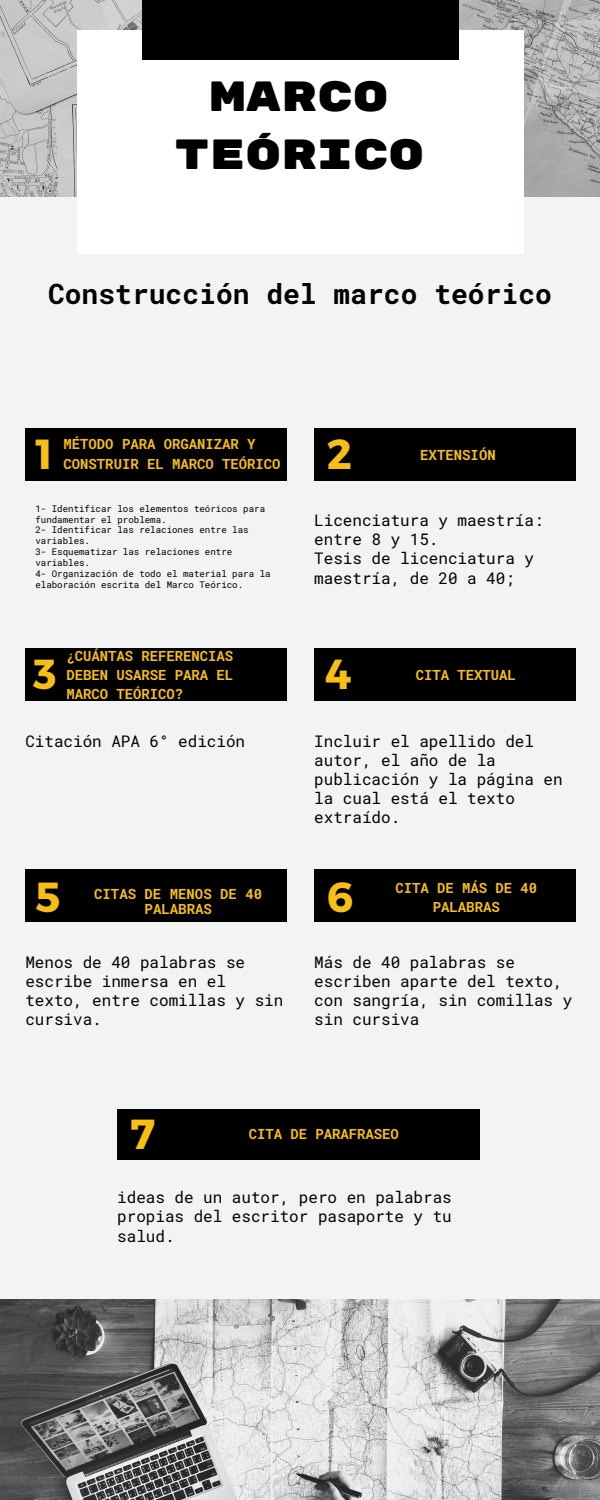
<style>
.page{position:relative;width:600px;height:1500px;background:#f2f3f3}
.page>*{position:absolute;margin:0;border:0;box-sizing:border-box;transform-origin:0 0}
.t1{font:42px/58.5px "Rubik Mono One";color:#000;text-align:center}
.t2{font:700 42px "Montserrat";color:#f7be16}
.t3{font:700 28px "Roboto Mono";color:#000}
.t4{font:16px/19.1px "Roboto Mono";color:#000}
.t5{font:700 14px/19.1px "Roboto Mono";letter-spacing:-.005em;color:#f7be16;text-align:center}
.t6{font:9.1px/11px "Roboto Mono";color:#000}
</style>
<div class="page">
<img style="left:0;top:0;width:600px;height:196px">
<img style="left:0;top:1300px;width:600px;height:200px">
<div style="left:77px;top:30px;width:446px;height:224px;background:#fff"></div>
<div style="left:142px;top:0;width:316px;height:60px;background:#000"></div>
<div style="left:314px;top:428px;width:261px;height:52px;background:#000"></div>
<div style="left:314px;top:649px;width:261px;height:52px;background:#000"></div>
<div style="left:314px;top:870px;width:261px;height:52px;background:#000"></div>
<div style="left:25px;top:649px;width:262px;height:52px;background:#000"></div>
<div style="left:25px;top:870px;width:262px;height:52px;background:#000"></div>
<div style="left:117px;top:1109px;width:363px;height:51px;background:#000"></div>
<div style="left:25px;top:428px;width:262px;height:52px;background:#000"></div>
<p class="t1" style="left:174px;top:68px;width:251px">MARCO<br>TEÓRICO</p>
<p class="t3" style="left:48px;top:275px;width:505px">Construcción del marco teórico</p>
<p class="t2" style="left:35px;top:426px;width:19px">1</p>
<p class="t5" style="left:64px;top:434px;width:193px">MÉTODO PARA ORGANIZAR Y</p>
<p class="t5" style="left:64px;top:454px;width:219px">CONSTRUIR EL MARCO TEÓRICO</p>
<p class="t6" style="left:35px;top:503px;width:231px">1- Identificar los elementos teóricos para fundamentar el problema.</p>
<p class="t6" style="left:35px;top:524px;width:215px">2- Identificar las relaciones entre las variables.</p>
<p class="t6" style="left:35px;top:546px;width:198px">3- Esquematizar las relaciones entre variables.</p>
<p class="t6" style="left:35px;top:568px;width:237px">4- Organización de todo el material para la elaboración escrita del Marco Teórico.</p>
<p class="t2" style="left:33px;top:647px;width:25px">3</p>
<p class="t5" style="left:66px;top:646px;width:168px;text-align:justify">¿CUÁNTAS REFERENCIAS DEBEN USARSE PARA EL MARCO TEÓRICO?</p>
<p class="t4" style="left:25px;top:731px;width:221px">Citación APA 6° edición</p>
<p class="t2" style="left:35px;top:869px;width:26px">5</p>
<p class="t5" style="left:94px;top:886px;width:170px;line-height:14.9px">CITAS DE MENOS DE 40<br>PALABRAS</p>
<p class="t4" style="left:25px;top:952px;width:260px">Menos de 40 palabras se escribe inmersa en el texto, entre comillas y sin cursiva.</p>
<p class="t2" style="left:327px;top:427px;width:27px">2</p>
<p class="t5" style="left:420px;top:445px;width:77px">EXTENSIÓN</p>
<p class="t4" style="left:314px;top:510px;width:231px">Licenciatura y maestría: entre 8 y 15.</p>
<p class="t4" style="left:314px;top:549px;width:221px">Tesis de licenciatura y maestría, de 20 a 40;</p>
<p class="t2" style="left:325px;top:647px;width:28px">4</p>
<p class="t5" style="left:416px;top:665px;width:102px">CITA TEXTUAL</p>
<p class="t4" style="left:314px;top:731px;width:250px">Incluir el apellido del autor, el año de la publicación y la página en la cual está el texto extraído.</p>
<p class="t2" style="left:327px;top:869px;width:28px">6</p>
<p class="t5" style="left:395px;top:878px;width:143px">CITA DE MÁS DE 40<br>PALABRAS</p>
<p class="t4" style="left:314px;top:952px;width:260px">Más de 40 palabras se escriben aparte del texto, con sangría, sin comillas y sin cursiva</p>
<p class="t2" style="left:130px;top:1107px;width:26px">7</p>
<p class="t5" style="left:249px;top:1125px;width:152px">CITA DE PARAFRASEO</p>
<p class="t4" style="left:117px;top:1187px;width:336px;text-align:justify">ideas de un autor, pero en palabras propias del escritor pasaporte y tu salud.</p>
</div>
